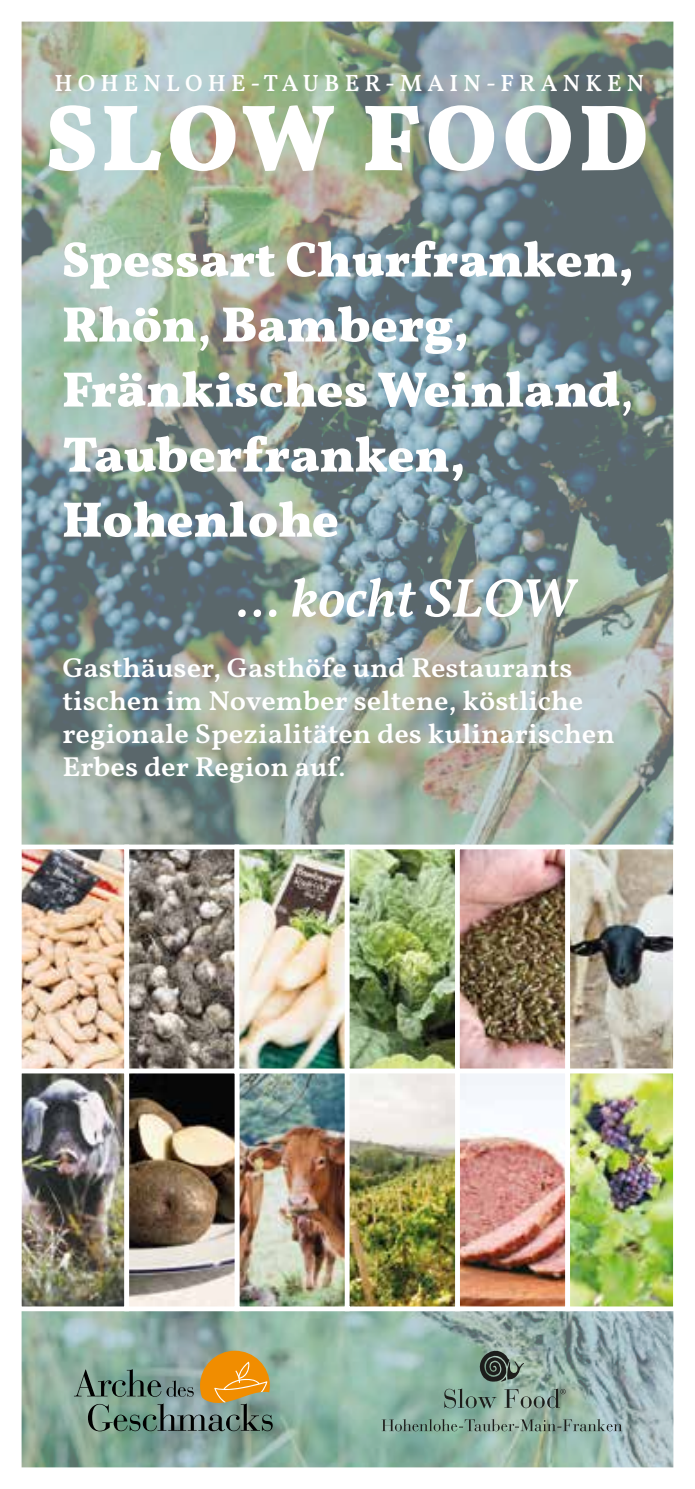
<style>
.page{position:relative;width:695px;height:1489px;background:#fff}
.page>*{position:absolute;margin:0;border:0;box-sizing:border-box;transform-origin:0 0}
.t1{font:700 94.5px "Vollkorn";letter-spacing:.05em;color:#fff}
.t2{font:italic 500 55px "Vollkorn";letter-spacing:-.005em;color:#fff}
.t3{font:700 50px/65px "Vollkorn";color:#fff}
.t4{font:500 27.5px/33px "Vollkorn";color:#fff;scale:1.07 1}
.t5{font:500 23.75px "Vollkorn";letter-spacing:.22em;color:#fff}
.s1{font-weight:600}
.s2{font-weight:500}
</style>
<div class="page">
<img style="left:21px;top:21px;width:653px;height:1447px">
<p class="t5" style="left:55px;top:69px;width:591px">HOHENLOHE-TAUBER-MAIN-FRANKEN</p>
<h1 class="t1" style="left:46px;top:82px;width:604px">SLOW FOOD</h1>
<h3 class="t3" style="left:62px;top:227px;width:573px">Spessart Churfranken,<br>Rhön<span class="s1">,</span> Bamberg,<br>Fränkisches Weinland<span class="s2">,<br></span>Tauberfranken,<br>Hohenlohe</h3>
<h2 class="t2" style="left:238px;top:565px;width:338px">… kocht SLOW</h2>
<p class="t4" style="left:62px;top:650px;width:517px">Gasthäuser, Gasthöfe und Restaurants tischen im November seltene, köstliche regionale Spezialitäten des kulinarischen Erbes der Region auf.</p>
</div>
